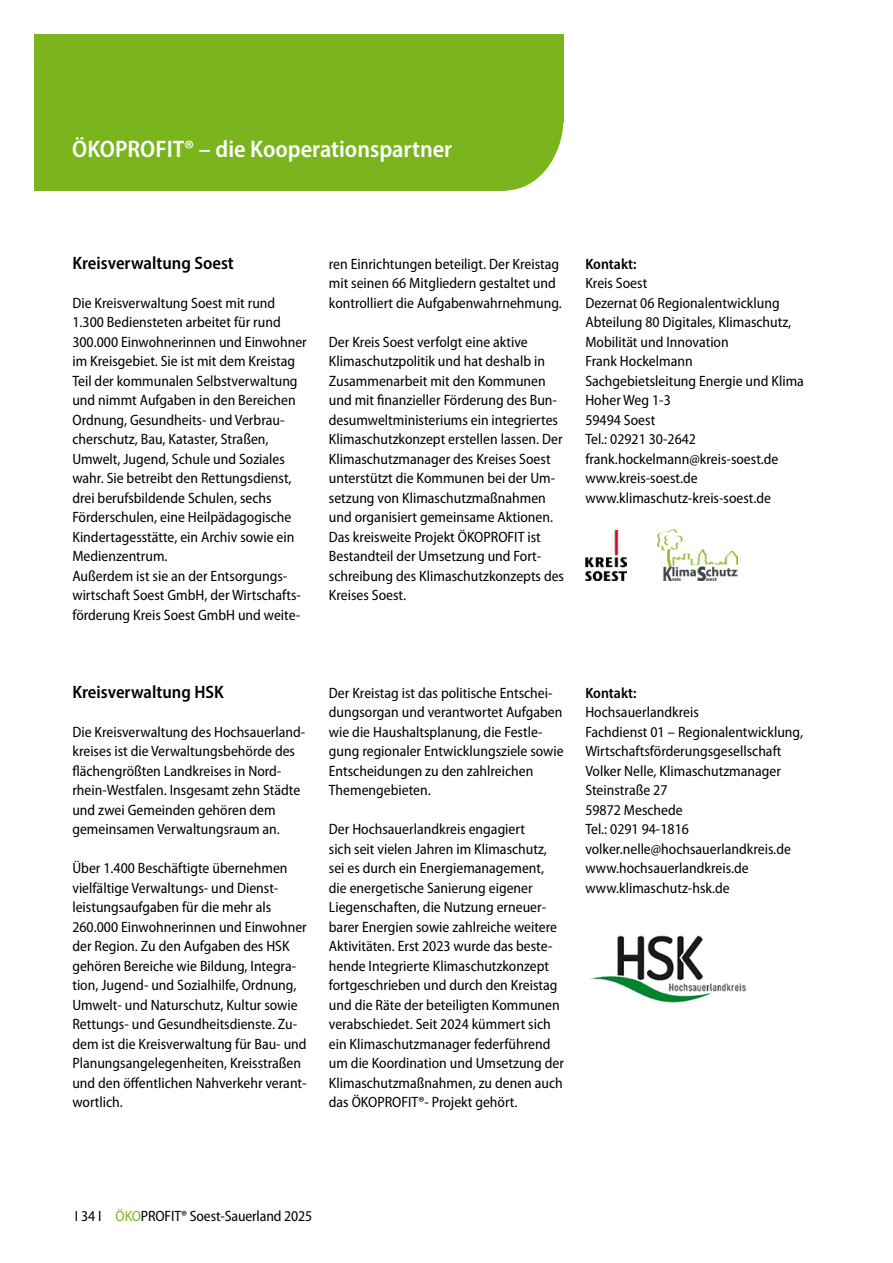
<style>
.page{position:relative;width:893px;height:1263px;background:#fff}
.page>*{position:absolute;margin:0;border:0;box-sizing:border-box;transform-origin:0 0}
.t1{font:600 semi-condensed 24px "Myriad Pro";color:#fff}
.t2{font:600 semi-condensed 18px "Myriad Pro";color:#000}
.t3{font:semi-condensed 15px/19.5px "Myriad Pro";color:#000}
.t4{font:600 semi-condensed 15px "Myriad Pro";color:#000}
.s1{color:#7ab51d}
</style>
<div class="page">
<img style="left:657px;top:529px;width:80px;height:51px">
<img style="left:585px;top:530px;width:42px;height:50px">
<img style="left:590px;top:935px;width:156px;height:68px">
<div style="left:447px;top:43px;width:117px;height:148px;background:#7ab51d;border-radius:50%"></div>
<div style="left:34px;top:0;width:471px;height:190px;background:#7ab51d"></div>
<div style="left:246px;top:0;width:317px;height:121px;background:#7ab51d"></div>
<div style="left:0;top:0;width:893px;height:34px;background:#fff"></div>
<p class="t1" style="left:72px;top:133px;width:381px">ÖKOPROFIT® – die Kooperationspartner</p>
<p class="t2" style="left:72px;top:251px;width:163px">Kreisverwaltung Soest</p>
<p class="t3" style="left:72px;top:293px;width:236px">Die Kreisverwaltung Soest mit rund 1.300 Bediensteten arbeitet für rund 300.000 Einwohnerinnen und Einwohner im Kreisgebiet. Sie ist mit dem Kreistag Teil der kommunalen Selbstverwaltung und nimmt Aufgaben in den Bereichen Ordnung, Gesundheits- und Verbrau&shy;cherschutz, Bau, Kataster, Straßen, Umwelt, Jugend, Schule und Soziales wahr. Sie betreibt den Rettungsdienst, drei berufsbildende Schulen, sechs Förderschulen, eine Heilpädagogische Kindertagesstätte, ein Archiv sowie ein Medienzentrum.</p>
<p class="t3" style="left:72px;top:566px;width:230px">Außerdem ist sie an der Entsorgungs&shy;wirtschaft Soest GmbH, der Wirtschafts&shy;förderung Kreis Soest GmbH und weite-</p>
<p class="t3" style="left:329px;top:254px;width:234px">ren Einrichtungen beteiligt. Der Kreistag mit seinen 66 Mitgliedern gestaltet und kontrolliert die Aufgabenwahrnehmung.</p>
<p class="t3" style="left:329px;top:332px;width:237px">Der Kreis Soest verfolgt eine aktive Klimaschutzpolitik und hat deshalb in Zusammenarbeit mit den Kommunen und mit finanzieller Förderung des Bun&shy;desumweltministeriums ein integriertes Klimaschutzkonzept erstellen lassen. Der Klimaschutzmanager des Kreises Soest unterstützt die Kommunen bei der Um&shy;setzung von Klimaschutzmaßnahmen und organisiert gemeinsame Aktionen.<br>Das kreisweite Projekt ÖKOPROFIT ist Bestandteil der Umsetzung und Fort&shy;schreibung des Klimaschutzkonzepts des Kreises Soest.</p>
<p class="t4" style="left:585px;top:254px;width:53px">Kontakt:</p>
<p class="t3" style="left:585px;top:273px;width:63px">Kreis Soest</p>
<p class="t3" style="left:585px;top:293px;width:196px">Dezernat 06 Regionalentwicklung</p>
<p class="t3" style="left:585px;top:312px;width:207px">Abteilung 80 Digitales, Klimaschutz,<br>Mobilität und Innovation</p>
<p class="t3" style="left:585px;top:351px;width:109px">Frank Hockelmann</p>
<p class="t3" style="left:585px;top:371px;width:220px">Sachgebietsleitung Energie und Klima</p>
<p class="t3" style="left:585px;top:390px;width:87px">Hoher Weg 1-3</p>
<p class="t3" style="left:585px;top:410px;width:71px">59494 Soest</p>
<p class="t3" style="left:585px;top:429px;width:112px">Tel.: 02921 30-2642</p>
<p class="t3" style="left:585px;top:449px;width:195px">frank.hockelmann@kreis-soest.de</p>
<p class="t3" style="left:585px;top:468px;width:114px">www.kreis-soest.de</p>
<p class="t3" style="left:585px;top:488px;width:187px">www.klimaschutz-kreis-soest.de</p>
<p class="t2" style="left:72px;top:680px;width:153px">Kreisverwaltung HSK</p>
<p class="t3" style="left:72px;top:722px;width:234px">Die Kreisverwaltung des Hochsauerland&shy;kreises ist die Verwaltungsbehörde des flächengrößten Landkreises in Nord&shy;rhein-Westfalen. Insgesamt zehn Städte und zwei Gemeinden gehören dem gemeinsamen Verwaltungsraum an.</p>
<p class="t3" style="left:72px;top:858px;width:236px">Über 1.400 Beschäftigte übernehmen vielfältige Verwaltungs- und Dienst&shy;leistungsaufgaben für die mehr als 260.000 Einwohnerinnen und Einwohner der Region. Zu den Aufgaben des HSK gehören Bereiche wie Bildung, Integra&shy;tion, Jugend- und Sozialhilfe, Ordnung, Umwelt- und Naturschutz, Kultur sowie Rettungs- und Gesundheitsdienste. Zu&shy;dem ist die Kreisverwaltung für Bau- und Planungsangelegenheiten, Kreisstraßen und den öffentlichen Nahverkehr verant&shy;wortlich.</p>
<p class="t3" style="left:329px;top:683px;width:236px">Der Kreistag ist das politische Entschei&shy;dungsorgan und verantwortet Aufgaben wie die Haushaltsplanung, die Festle&shy;gung regionaler Entwicklungsziele sowie Entscheidungen zu den zahlreichen Themengebieten.</p>
<p class="t3" style="left:329px;top:819px;width:237px">Der Hochsauerlandkreis engagiert<br>sich seit vielen Jahren im Klimaschutz, sei es durch ein Energiemanagement, die energetische Sanierung eigener Liegenschaften, die Nutzung erneuer&shy;barer Energien sowie zahlreiche weitere Aktivitäten. Erst 2023 wurde das beste&shy;hende Integrierte Klimaschutzkonzept fortgeschrieben und durch den Kreistag und die Räte der beteiligten Kommunen verabschiedet. Seit 2024 kümmert sich ein Klimaschutzmanager federführend um die Koordination und Umsetzung der Klimaschutzmaßnahmen, zu denen auch das ÖKOPROFIT®- Projekt gehört.</p>
<p class="t4" style="left:585px;top:683px;width:53px">Kontakt:</p>
<p class="t3" style="left:585px;top:702px;width:115px">Hochsauerlandkreis</p>
<p class="t3" style="left:585px;top:722px;width:219px">Fachdienst 01 – Regionalentwicklung,<br>Wirtschaftsförderungsgesellschaft</p>
<p class="t3" style="left:585px;top:761px;width:197px">Volker Nelle, Klimaschutzmanager</p>
<p class="t3" style="left:585px;top:780px;width:84px">Steinstraße 27</p>
<p class="t3" style="left:585px;top:800px;width:99px">59872 Meschede</p>
<p class="t3" style="left:585px;top:819px;width:105px">Tel.: 0291 94-1816</p>
<p class="t3" style="left:585px;top:839px;width:207px">volker.nelle@hochsauerlandkreis.de</p>
<p class="t3" style="left:585px;top:858px;width:165px">www.hochsauerlandkreis.de</p>
<p class="t3" style="left:585px;top:878px;width:146px">www.klimaschutz-hsk.de</p>
<p class="t3" style="left:75px;top:1206px;width:239px">I 34 I <span class="s1">ÖKO</span>PROFIT® Soest-Sauerland 2025</p>
</div>
